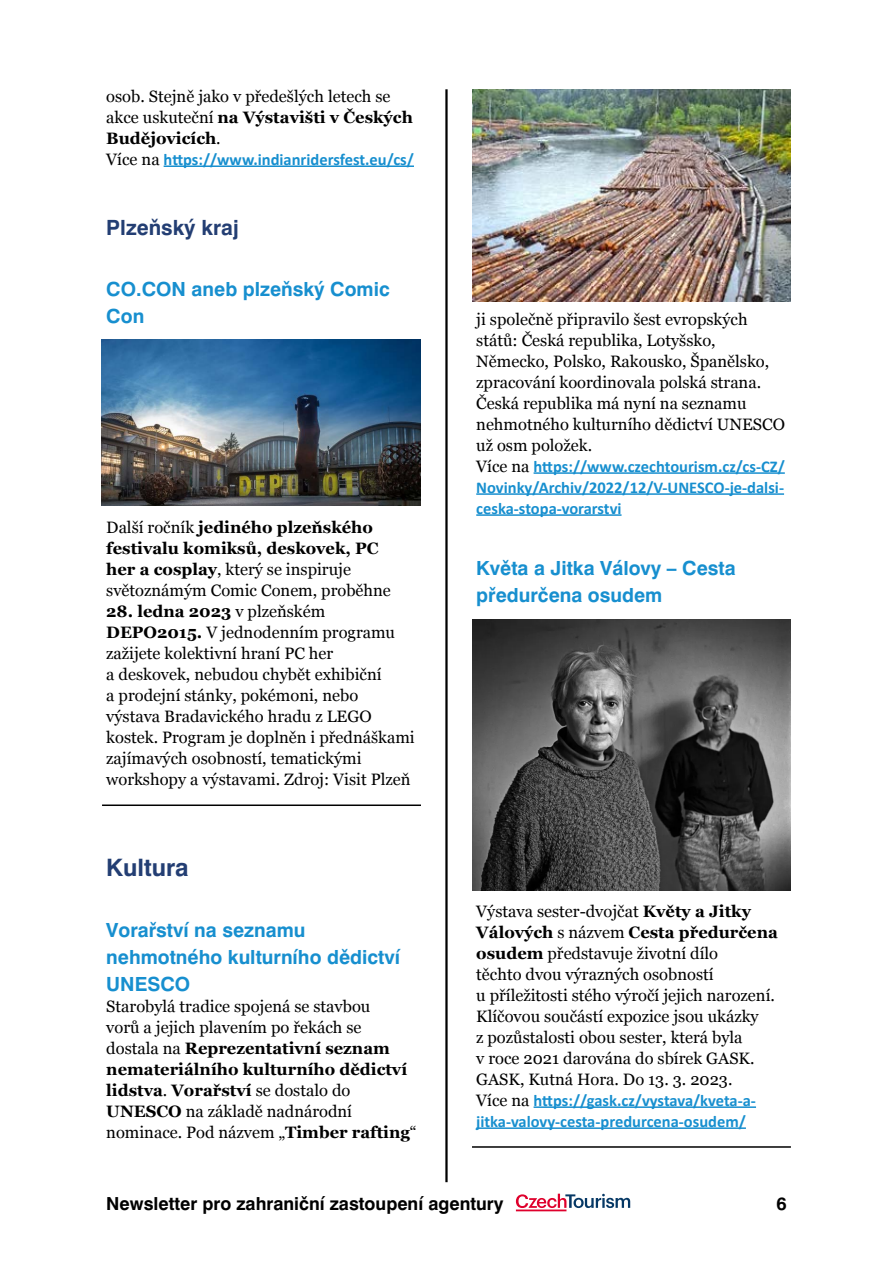
<style>
.page{position:relative;width:893px;height:1263px;background:#fff}
.page>*{position:absolute;margin:0;border:0;box-sizing:border-box;transform-origin:0 0}
.t1{font:700 24px "Swiss 721 BTCE";color:#233e73}
.t2{font:700 21px "Swiss 721 BTCE";color:#233e73}
.t3{font:700 19.5px/27px "Swiss 721 BTCE";color:#178fcf}
.t4{font:700 18px "Swiss 721 BTCE";color:#000}
.t5{font:16.5px/21px "Georgia";color:#000}
.t6{font:700 16.5px/21px "Calibri";color:#178fcf;text-align:justify}
.s1{font-weight:700}
.s2{font-family:"Georgia";font-weight:400;color:#000}
</style>
<div class="page">
<hr style="left:445px;top:89px;width:3px;height:1093px;background:#000">
<svg style="left:516px;top:1194px;width:114px;height:17px"></svg>
<hr style="left:164px;top:165px;width:250px;height:2px;background:#178fcf">
<hr style="left:102px;top:804px;width:319px;height:2px;background:#000">
<hr style="left:534px;top:472px;width:251px;height:2px;background:#178fcf">
<hr style="left:476px;top:493px;width:308px;height:2px;background:#178fcf">
<hr style="left:476px;top:514px;width:145px;height:2px;background:#178fcf">
<hr style="left:534px;top:1106px;width:222px;height:2px;background:#178fcf">
<hr style="left:476px;top:1127px;width:270px;height:2px;background:#178fcf">
<hr style="left:472px;top:1146px;width:319px;height:2px;background:#000">
<img style="left:102px;top:339px;width:319px;height:166px">
<img style="left:472px;top:89px;width:319px;height:213px">
<img style="left:472px;top:619px;width:319px;height:272px">
<p class="t5" style="left:106px;top:86px;width:308px">osob. Stejně jako v předešlých letech se akce uskuteční <span class="s1">na Výstavišti v Českých<br>Budějovicích</span>.</p>
<p class="t6" style="left:106px;top:148px;width:309px"><span class="s2">Více na</span> https://www.indianridersfest.eu/cs/</p>
<p class="t2" style="left:106px;top:213px;width:134px">Plzeňský kraj</p>
<p class="t3" style="left:106px;top:276px;width:285px">CO.CON aneb plzeňský Comic<br>Con</p>
<p class="t5" style="left:106px;top:517px;width:286px">Další ročník <span class="s1">jediného plzeňského festivalu komiksů, deskovek, PC her a cosplay</span>, který se inspiruje světoznámým Comic Conem, proběhne</p>
<p class="t5" style="left:106px;top:601px;width:310px"><span class="s1">28. ledna 2023</span> v plzeňském <span class="s1">DEPO2015.</span> V jednodenním programu zažijete kolektivní hraní PC her<br>a deskovek, nebudou chybět exhibiční<br>a prodejní stánky, pokémoni, nebo výstava Bradavického hradu z LEGO kostek. Program je doplněn i přednáškami zajímavých osobností, tematickými workshopy a výstavami. Zdroj: Visit Plzeň</p>
<h1 class="t1" style="left:106px;top:851px;width:84px">Kultura</h1>
<p class="t3" style="left:106px;top:917px;width:295px">Vorařství na seznamu nehmotného kulturního dědictví<br>UNESCO</p>
<p class="t5" style="left:106px;top:996px;width:312px">Starobylá tradice spojená se stavbou<br>vorů a jejich plavením po řekách se dostala na <span class="s1">Reprezentativní seznam nemateriálního kulturního dědictví lidstva</span>. <span class="s1">Vorařství</span> se dostalo do <span class="s1">UNESCO</span> na základě nadnárodní nominace. Pod názvem „<span class="s1">Timber rafting</span>“</p>
<p class="t5" style="left:476px;top:309px;width:310px">ji společně připravilo šest evropských států: Česká republika, Lotyšsko, Německo, Polsko, Rakousko, Španělsko, zpracování koordinovala polská strana.<br>Česká republika má nyní na seznamu nehmotného kulturního dědictví UNESCO už osm položek.</p>
<p class="t6" style="left:476px;top:455px;width:310px"><span class="s2">Více na</span> https://www.czechtourism.cz/cs-CZ/ Novinky/Archiv/2022/12/V-UNESCO-je-dalsi&shy;ceska-stopa-vorarstvi</p>
<p class="t3" style="left:476px;top:554px;width:261px">Květa a Jitka Válovy – Cesta předurčena osudem</p>
<p class="t5" style="left:476px;top:901px;width:303px">Výstava sester-dvojčat <span class="s1">Květy a Jitky Válových</span> s názvem <span class="s1">Cesta předurčena osudem</span> představuje životní dílo<br>těchto dvou výrazných osobností<br>u příležitosti stého výročí jejich narození.<br>Klíčovou součástí expozice jsou ukázky<br>z pozůstalosti obou sester, která byla<br>v roce 2021 darována do sbírek GASK.<br>GASK, Kutná Hora. Do 13. 3. 2023.</p>
<p class="t6" style="left:476px;top:1089px;width:281px"><span class="s2">Více na</span> https://gask.cz/vystava/kveta-a&shy;jitka-valovy-cesta-predurcena-osudem/</p>
<p class="t4" style="left:106px;top:1191px;width:399px">Newsletter pro zahraniční zastoupení agentury</p>
<p class="t4" style="left:776px;top:1191px;width:12px">6</p>
</div>
